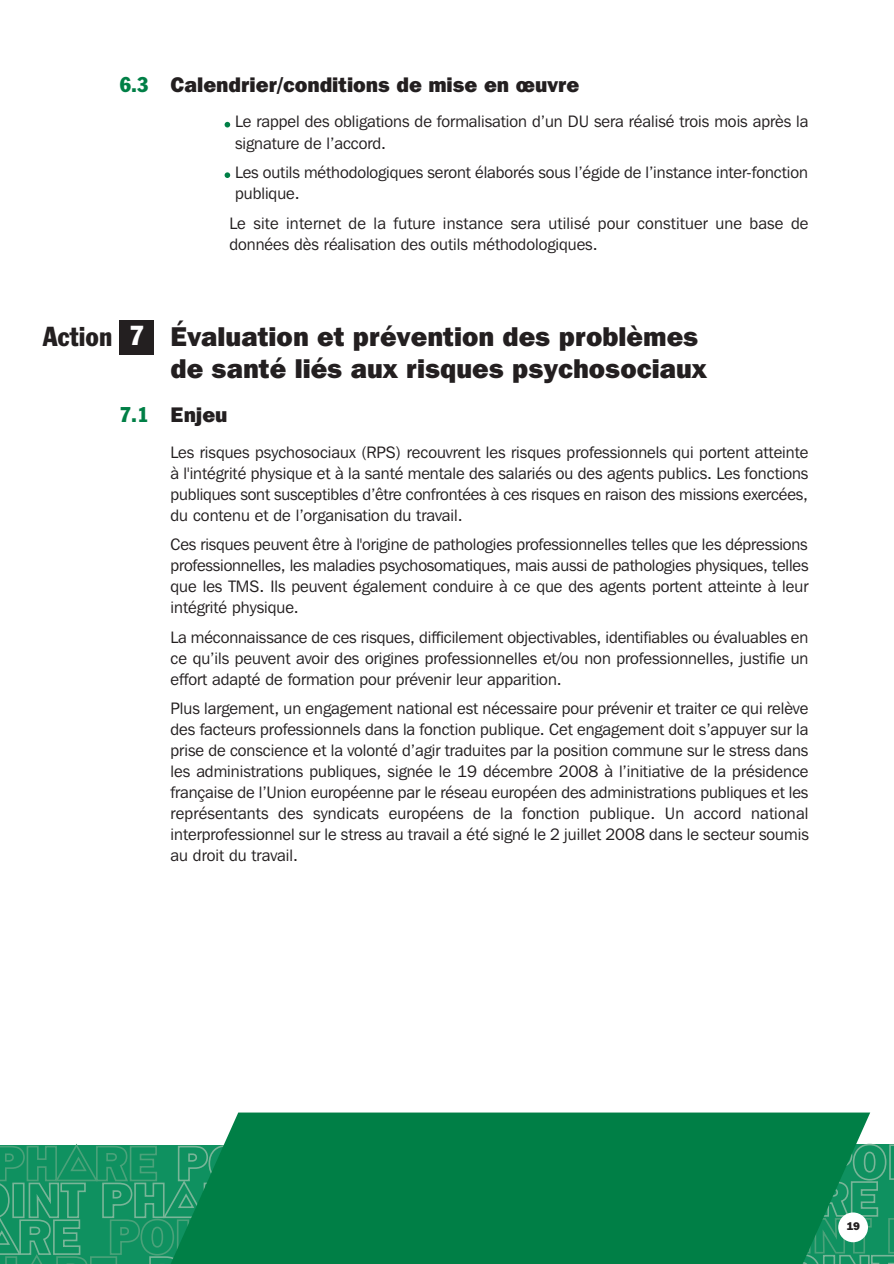
<style>
.page{position:relative;width:894px;height:1264px;background:#fff}
.page>*{position:absolute;margin:0;border:0;box-sizing:border-box;transform-origin:0 0}
.t1{font:800 27px/32.2px "Franklin Gothic IT Cby BT";color:#231f20}
.t2{font:condensed 27px "Franklin Gothic BT";color:#231f20}
.t3{font:condensed 27px "Franklin Gothic BT";color:#fff}
.t4{font:800 21px "Franklin Gothic IT Cby BT";color:#231f20}
.t5{font:condensed 21px "Franklin Gothic BT";color:#007f46}
.t6{font:16.5px/21px "Franklin Gothic IT Cby BT";color:#231f20;text-align:justify}
.t7{font:800 11.1px "Franklin Gothic IT Cby BT";color:#231f20}
</style>
<div class="page">
<div style="left:224px;top:1112px;width:646px;height:152px;background:#007f46"></div>
<svg style="left:225px;top:122px;width:5px;height:5px"></svg>
<svg style="left:225px;top:172px;width:5px;height:6px"></svg>
<div style="left:120px;top:321px;width:34px;height:34px;background:#231f20"></div>
<svg style="left:0;top:1143px;width:270px;height:121px;background:#199161"></svg>
<svg style="left:671px;top:1142px;width:223px;height:122px;background:#0f8854"></svg>
<p class="t5" style="left:120px;top:77px;width:31px">6.3</p>
<p class="t4" style="left:171px;top:77px;width:410px">Calendrier/conditions de mise en œuvre</p>
<p class="t6" style="left:235px;top:113px;width:575px">Le rappel des obligations de formalisation d’un DU sera réalisé trois mois après la signature de l’accord.</p>
<p class="t6" style="left:235px;top:163px;width:574px">Les outils méthodologiques seront élaborés sous l’égide de l’instance inter-fonction publique.</p>
<p class="t6" style="left:229px;top:214px;width:581px">Le site internet de la future instance sera utilisé pour constituer une base de données dès réalisation des outils méthodologiques.</p>
<h1 class="t2" style="left:43px;top:326px;width:71px">Action</h1>
<h1 class="t3" style="left:129px;top:326px;width:17px">7</h1>
<p class="t5" style="left:120px;top:407px;width:31px">7.1</p>
<h1 class="t1" style="left:171px;top:322px;width:538px">Évaluation et prévention des problèmes de santé liés aux risques psychosociaux</h1>
<p class="t4" style="left:171px;top:407px;width:59px">Enjeu</p>
<p class="t6" style="left:171px;top:443px;width:639px">Les risques psychosociaux (RPS) recouvrent les risques professionnels qui portent atteinte à l'intégrité physique et à la santé mentale des salariés ou des agents publics. Les fonctions publiques sont susceptibles d’être confrontées à ces risques en raison des missions exercées, du contenu et de l’organisation du travail.</p>
<p class="t6" style="left:171px;top:535px;width:639px">Ces risques peuvent être à l'origine de pathologies professionnelles telles que les dépressions professionnelles, les maladies psychosomatiques, mais aussi de pathologies physiques, telles que les TMS. Ils peuvent également conduire à ce que des agents portent atteinte à leur intégrité physique.</p>
<p class="t6" style="left:171px;top:628px;width:639px">La méconnaissance de ces risques, difficilement objectivables, identifiables ou évaluables en ce qu’ils peuvent avoir des origines professionnelles et/ou non professionnelles, justifie un effort adapté de formation pour prévenir leur apparition.</p>
<p class="t6" style="left:171px;top:699px;width:640px">Plus largement, un engagement national est nécessaire pour prévenir et traiter ce qui relève des facteurs professionnels dans la fonction publique. Cet engagement doit s’appuyer sur la prise de conscience et la volonté d’agir traduites par la position commune sur le stress dans les administrations publiques, signée le 19 décembre 2008 à l’initiative de la présidence française de l’Union européenne par le réseau européen des administrations publiques et les représentants des syndicats européens de la fonction publique. Un accord national interprofessionnel sur le stress au travail a été signé le 2 juillet 2008 dans le secteur soumis au droit du travail.</p>
<p class="t7" style="left:846px;top:1222px;width:15px">19</p>
</div>
